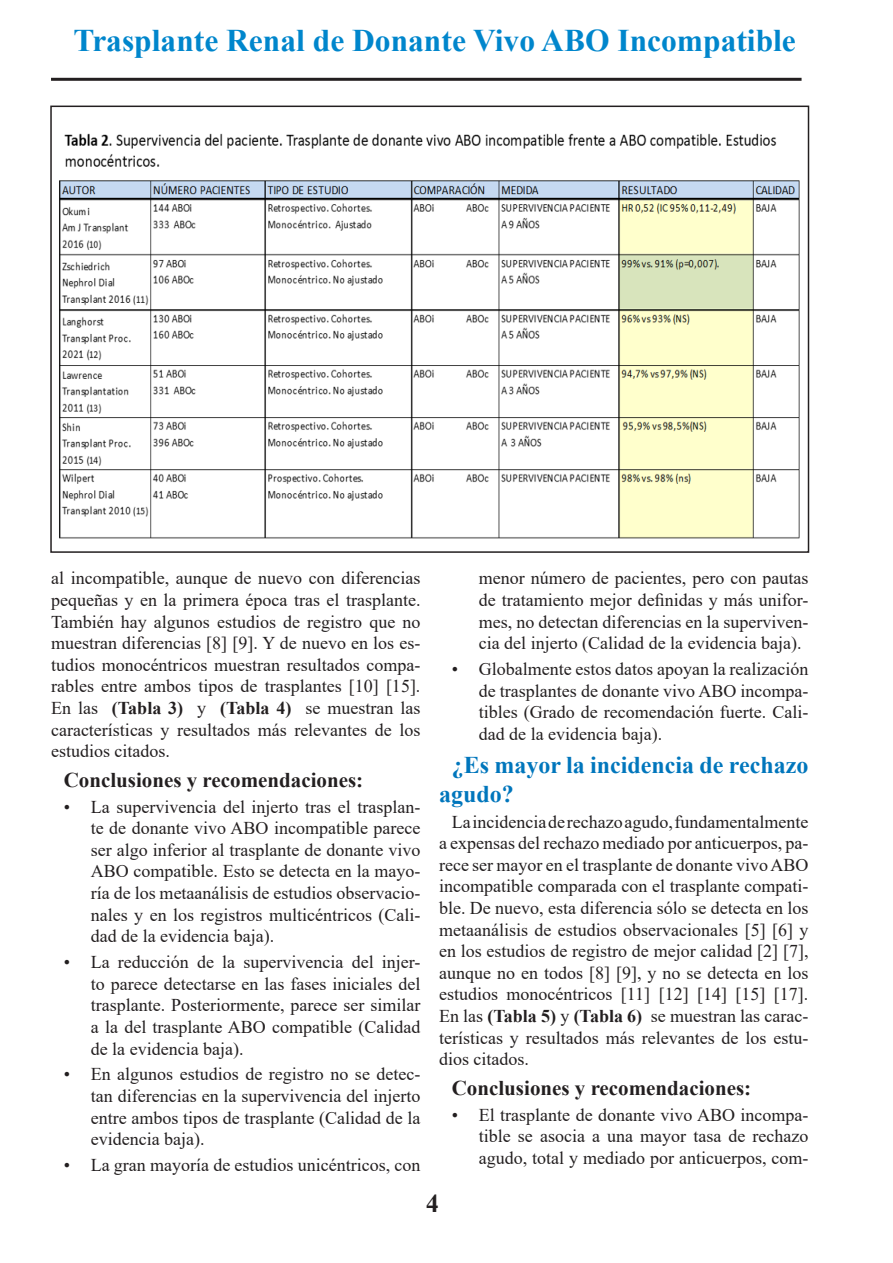
<style>
.page{position:relative;width:893px;height:1263px;background:#fff}
.page>*{position:absolute;margin:0;border:0;box-sizing:border-box;transform-origin:0 0}
.t1{font:700 31.5px "Times New Roman";color:#0086cc}
.t2{font:700 25.5px "Times New Roman";color:#231f20}
.t3{font:700 24px/28.8px "Times New Roman";color:#0076bc}
.t4{font:700 21px "Times New Roman";color:#231f20}
.t5{font:18px/21.6px "Times New Roman";color:#231f20;text-align:justify}
.s1{font-weight:700}
</style>
<div class="page">
<hr style="left:51px;top:78px;width:750px;height:3px;background:#231f20">
<img style="left:59px;top:133px;width:741px;height:406px">
<div style="left:50px;top:106px;width:759px;height:447px;border:2px solid #231f20"></div>
<h1 class="t1" style="left:74px;top:18px;width:724px">Trasplante Renal de Donante Vivo ABO Incompatible</h1>
<p class="t5" style="left:51px;top:567px;width:371px">al incompatible, aunque de nuevo con diferencias pequeñas y en la primera época tras el trasplante.<br>También hay algunos estudios de registro que no muestran diferencias [8] [9]. Y de nuevo en los es&shy;tudios monocéntricos muestran resultados compa&shy;rables entre ambos tipos de trasplantes [10] [15].<br>En las <span class="s1">(Tabla 3)</span> y <span class="s1">(Tabla 4)</span> se muestran las características y resultados más relevantes de los estudios citados.</p>
<p class="t4" style="left:64px;top:764px;width:301px">Conclusiones y recomendaciones:</p>
<p class="t5" style="left:91px;top:795px;width:331px;text-indent:-27px">• La supervivencia del injerto tras el trasplan&shy;te de donante vivo ABO incompatible parece ser algo inferior al trasplante de donante vivo ABO compatible. Esto se detecta en la mayo&shy;ría de los metaanálisis de estudios observacio&shy;nales y en los registros multicéntricos (Cali&shy;dad de la evidencia baja).</p>
<p class="t5" style="left:91px;top:951px;width:331px;text-indent:-27px">• La reducción de la supervivencia del injer&shy;to parece detectarse en las fases iniciales del trasplante. Posteriormente, parece ser similar a la del trasplante ABO compatible (Calidad de la evidencia baja).</p>
<p class="t5" style="left:91px;top:1063px;width:331px;text-indent:-27px">• En algunos estudios de registro no se detec&shy;tan diferencias en la supervivencia del injerto entre ambos tipos de trasplante (Calidad de la evidencia baja).</p>
<p class="t5" style="left:64px;top:1153px;width:358px">• La gran mayoría de estudios unicéntricos, con</p>
<p class="t5" style="left:479px;top:567px;width:331px">menor número de pacientes, pero con pautas de tratamiento mejor definidas y más unifor&shy;mes, no detectan diferencias en la superviven&shy;cia del injerto (Calidad de la evidencia baja).</p>
<p class="t5" style="left:479px;top:658px;width:331px;text-indent:-27px">• Globalmente estos datos apoyan la realización de trasplantes de donante vivo ABO incompa&shy;tibles (Grado de recomendación fuerte. Cali&shy;dad de la evidencia baja).</p>
<h3 class="t3" style="left:439px;top:750px;width:371px;text-indent:13px">¿Es mayor la incidencia de rechazo agudo?</h3>
<p class="t5" style="left:439px;top:810px;width:371px;text-indent:13px">La incidencia de rechazo agudo, fundamentalmente a expensas del rechazo mediado por anticuerpos, pa&shy;rece ser mayor en el trasplante de donante vivo ABO incompatible comparada con el trasplante compati&shy;ble. De nuevo, esta diferencia sólo se detecta en los metaanálisis de estudios observacionales [5] [6] y en los estudios de registro de mejor calidad [2] [7], aunque no en todos [8] [9], y no se detecta en los estudios monocéntricos [11] [12] [14] [15] [17].<br>En las <span class="s1">(Tabla 5)</span> y <span class="s1">(Tabla 6)</span> se muestran las carac&shy;terísticas y resultados más relevantes de los estu&shy;dios citados.</p>
<p class="t4" style="left:452px;top:1072px;width:301px">Conclusiones y recomendaciones:</p>
<p class="t5" style="left:479px;top:1103px;width:331px;text-indent:-27px">• El trasplante de donante vivo ABO incompa&shy;tible se asocia a una mayor tasa de rechazo agudo, total y mediado por anticuerpos, com-</p>
<h2 class="t2" style="left:426px;top:1185px;width:14px">4</h2>
</div>
